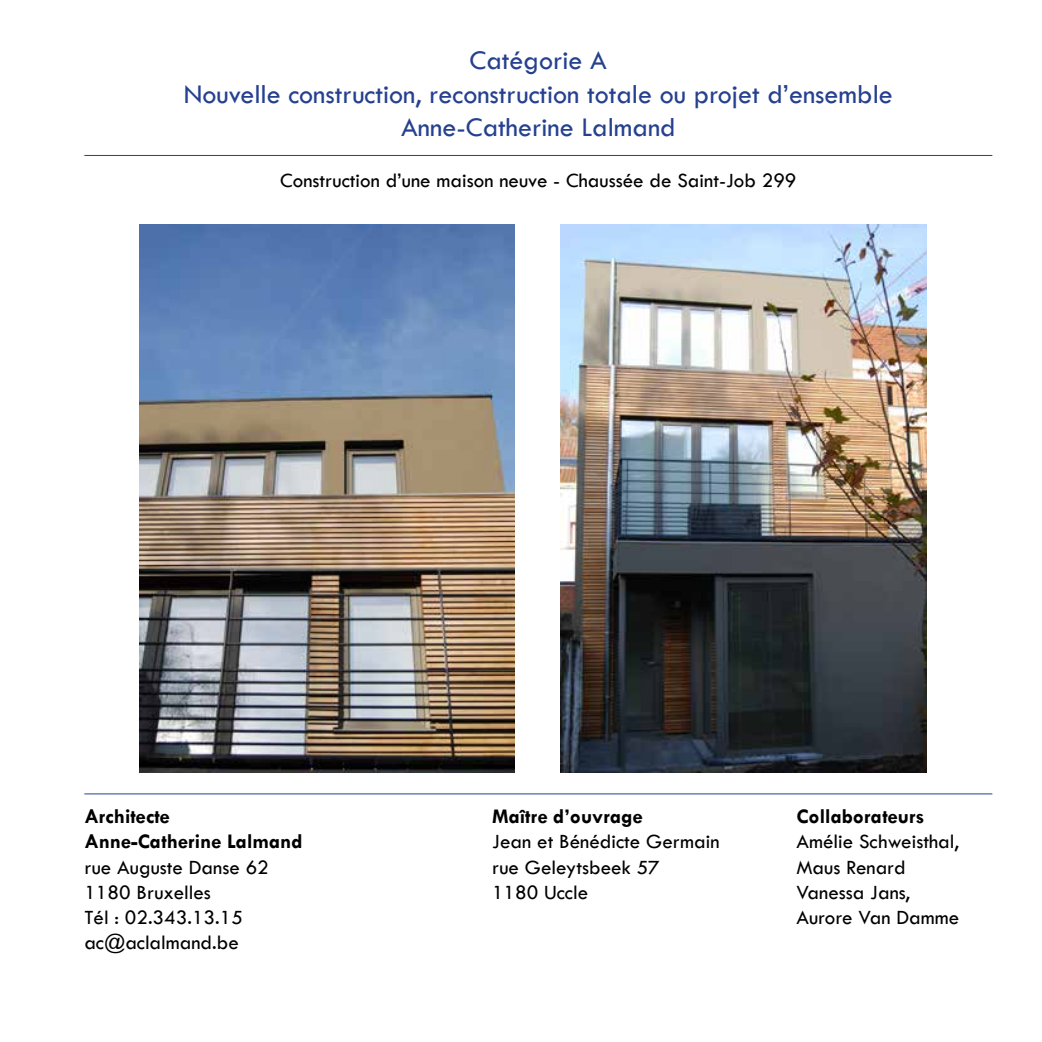
<style>
.page{position:relative;width:1042px;height:1042px;background:#fff}
.page>*{position:absolute;margin:0;border:0;box-sizing:border-box;transform-origin:0 0}
.t1{font:28px/33.6px "Tw Cen";color:#25408f;text-align:center}
.t2{font:21px/25.2px "Tw Cen";color:#000}
.t3{font:700 21px/25.2px "Tw Cen";color:#000}
</style>
<div class="page">
<img style="left:561px;top:225px;width:366px;height:547px">
<hr style="left:84px;top:155px;width:908px;height:1px;background:#25408f">
<hr style="left:84px;top:793px;width:908px;height:1px;background:#25408f">
<img style="left:140px;top:225px;width:374px;height:547px">
<h1 class="t1" style="left:184px;top:43px;width:710px">Catégorie A<br>Nouvelle construction, reconstruction totale ou projet d’ensemble<br>Anne-Catherine Lalmand</h1>
<p class="t2" style="left:280px;top:167px;width:518px">Construction d’une maison neuve - Chaussée de Saint-Job 299</p>
<p class="t3" style="left:84px;top:803px;width:220px">Architecte<br>Anne-Catherine Lalmand</p>
<p class="t2" style="left:84px;top:854px;width:186px">rue Auguste Danse 62<br>1180 Bruxelles<br>Tél : 02.343.13.15 ac@aclalmand.be</p>
<p class="t3" style="left:492px;top:803px;width:152px">Maître d’ouvrage</p>
<p class="t2" style="left:492px;top:829px;width:229px">Jean et Bénédicte Germain rue Geleytsbeek 57<br>1180 Uccle</p>
<p class="t3" style="left:796px;top:803px;width:130px">Collaborateurs</p>
<p class="t2" style="left:796px;top:829px;width:164px">Amélie Schweisthal,<br>Maus Renard<br>Vanessa Jans,<br>Aurore Van Damme</p>
</div>
